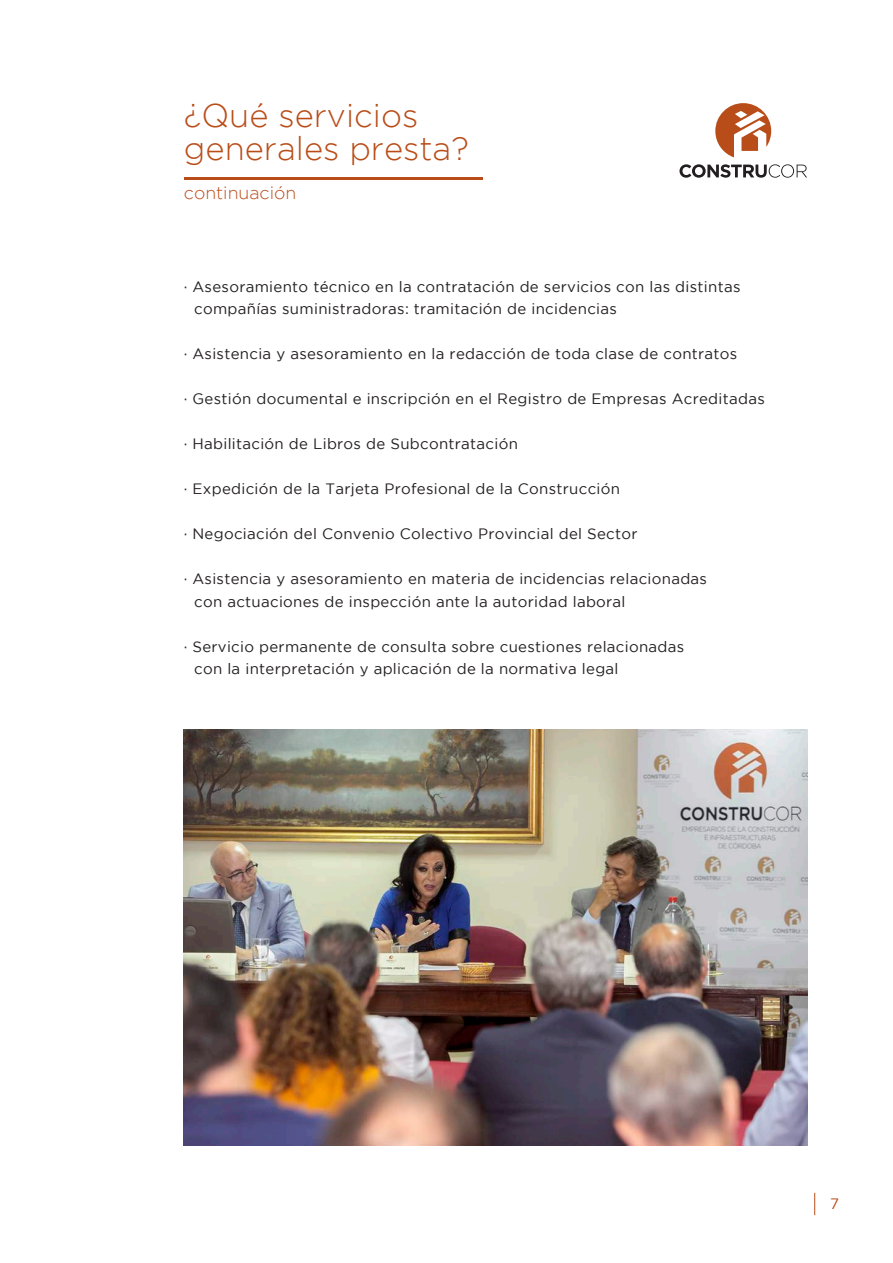
<style>
.page{position:relative;width:893px;height:1263px;background:#fff}
.page>*{position:absolute;margin:0;border:0;box-sizing:border-box;transform-origin:0 0}
.t1{font:300 32.85px/32.8px "Gotham";color:#b94d19}
.t2{font:300 17.7px "Gotham";color:#b94d19}
.t3{font:15px/22.5px "Gotham";letter-spacing:.02em;color:#231f20}
.t4{font:15px "Gotham";color:#b94d19}
</style>
<div class="page">
<svg style="left:814px;top:1193px;width:1px;height:22px"></svg>
<svg style="left:715px;top:103px;width:56px;height:54px"></svg>
<svg style="left:679px;top:164px;width:128px;height:14px"></svg>
<hr style="left:184px;top:178px;width:299px;height:2px;background:#b94d19">
<img style="left:184px;top:729px;width:623px;height:416px">
<h1 class="t1" style="left:184px;top:99px;width:287px">¿Qué servicios generales presta?</h1>
<p class="t2" style="left:184px;top:183px;width:114px">continuación</p>
<p class="t3" style="left:194px;top:275px;width:548px;text-indent:-10px">· Asesoramiento técnico en la contratación de servicios con las distintas compañías suministradoras: tramitación de incidencias</p>
<p class="t3" style="left:184px;top:342px;width:555px">· Asistencia y asesoramiento en la redacción de toda clase de contratos</p>
<p class="t3" style="left:184px;top:387px;width:583px">· Gestión documental e inscripción en el Registro de Empresas Acreditadas</p>
<p class="t3" style="left:184px;top:432px;width:336px">· Habilitación de Libros de Subcontratación</p>
<p class="t3" style="left:184px;top:477px;width:438px">· Expedición de la Tarjeta Profesional de la Construcción</p>
<p class="t3" style="left:184px;top:522px;width:455px">· Negociación del Convenio Colectivo Provincial del Sector</p>
<p class="t3" style="left:194px;top:567px;width:514px;text-indent:-10px">· Asistencia y asesoramiento en materia de incidencias relacionadas con actuaciones de inspección ante la autoridad laboral</p>
<p class="t3" style="left:194px;top:635px;width:492px;text-indent:-10px">· Servicio permanente de consulta sobre cuestiones relacionadas con la interpretación y aplicación de la normativa legal</p>
<p class="t4" style="left:830px;top:1195px;width:10px">7</p>
</div>
